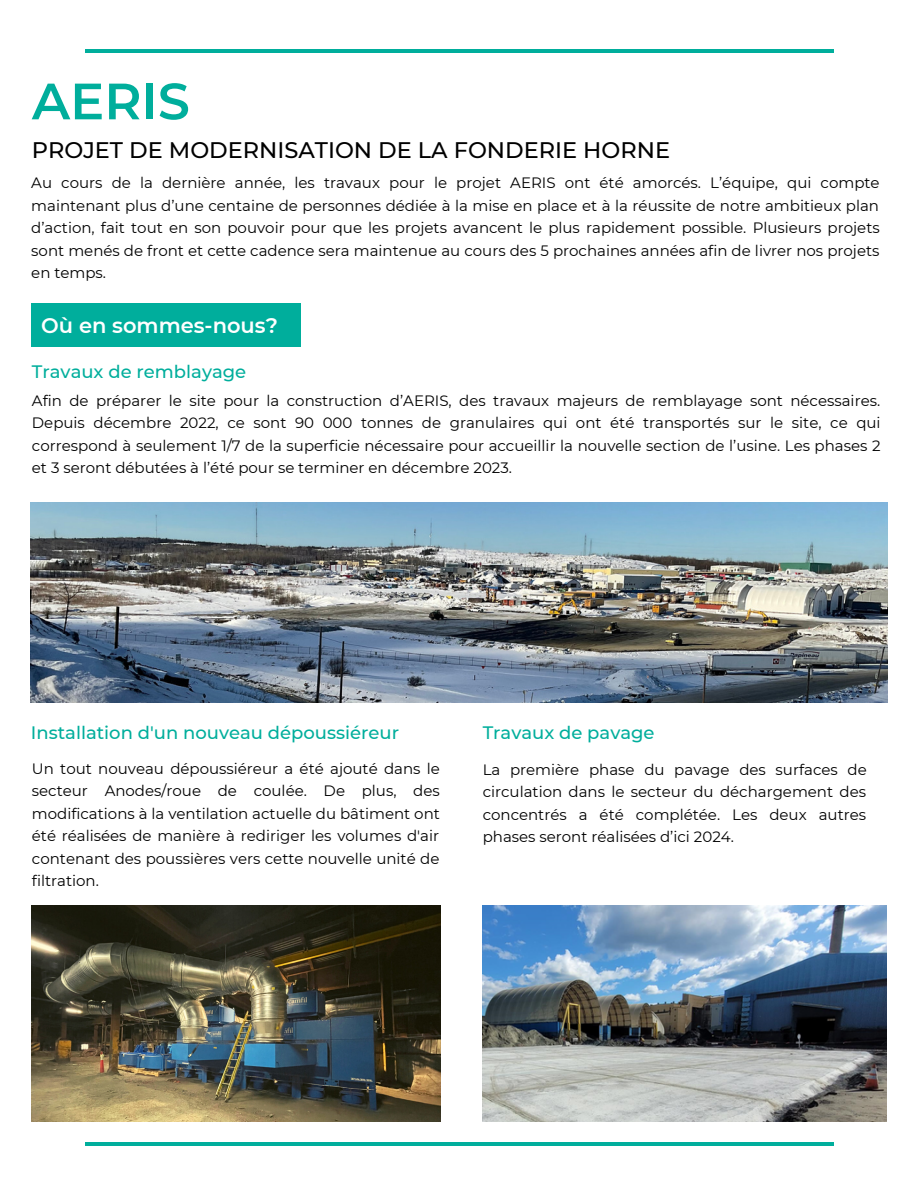
<style>
.page{position:relative;width:918px;height:1188px;background:#fff}
.page>*{position:absolute;margin:0;border:0;box-sizing:border-box;transform-origin:0 0}
.t1{font:600 51px "Montserrat";color:#00ae9c}
.t2{font:500 22.5px "Montserrat";color:#000}
.t3{font:600 21px "Montserrat";color:#fff}
.t4{font:500 18px "Montserrat";color:#00ae9c}
.t5{font:15px/22.5px "Montserrat";color:#000;text-align:justify}
</style>
<div class="page">
<hr style="left:85px;top:49px;width:748px;height:3px;background:#00ae9c">
<hr style="left:85px;top:1143px;width:748px;height:3px;background:#00ae9c">
<div style="left:31px;top:303px;width:269px;height:43px;background:#00ae9c"></div>
<img style="left:31px;top:502px;width:856px;height:201px">
<img style="left:32px;top:905px;width:408px;height:216px">
<img style="left:483px;top:905px;width:404px;height:216px">
<h1 class="t1" style="left:32px;top:70px;width:159px">AERIS</h1>
<h2 class="t2" style="left:32px;top:136px;width:640px">PROJET DE MODERNISATION DE LA FONDERIE HORNE</h2>
<p class="t5" style="left:31px;top:172px;width:850px">Au cours de la dernière année, les travaux pour le projet AERIS ont été amorcés. L’équipe, qui compte maintenant plus d’une centaine de personnes dédiée à la mise en place et à la réussite de notre ambitieux plan d’action, fait tout en son pouvoir pour que les projets avancent le plus rapidement possible. Plusieurs projets sont menés de front et cette cadence sera maintenue au cours des 5 prochaines années afin de livrer nos projets en temps.</p>
<h3 class="t3" style="left:41px;top:312px;width:238px">Où en sommes-nous?</h3>
<p class="t4" style="left:32px;top:361px;width:216px">Travaux de remblayage</p>
<p class="t5" style="left:32px;top:389px;width:850px">Afin de préparer le site pour la construction d’AERIS, des travaux majeurs de remblayage sont nécessaires.<br>Depuis décembre 2022, ce sont 90 000 tonnes de granulaires qui ont été transportés sur le site, ce qui correspond à seulement 1/7 de la superficie nécessaire pour accueillir la nouvelle section de l’usine. Les phases 2 et 3 seront débutées à l’été pour se terminer en décembre 2023.</p>
<p class="t4" style="left:31px;top:722px;width:370px">Installation d'un nouveau dépoussiéreur</p>
<p class="t5" style="left:32px;top:757px;width:410px">Un tout nouveau dépoussiéreur a été ajouté dans le secteur Anodes/roue de coulée. De plus, des modifications à la ventilation actuelle du bâtiment ont été réalisées de manière à rediriger les volumes d'air contenant des poussières vers cette nouvelle unité de filtration.</p>
<p class="t4" style="left:483px;top:722px;width:173px">Travaux de pavage</p>
<p class="t5" style="left:483px;top:758px;width:386px">La première phase du pavage des surfaces de circulation dans le secteur du déchargement des concentrés a été complétée. Les deux autres phases seront réalisées d’ici 2024.</p>
</div>
